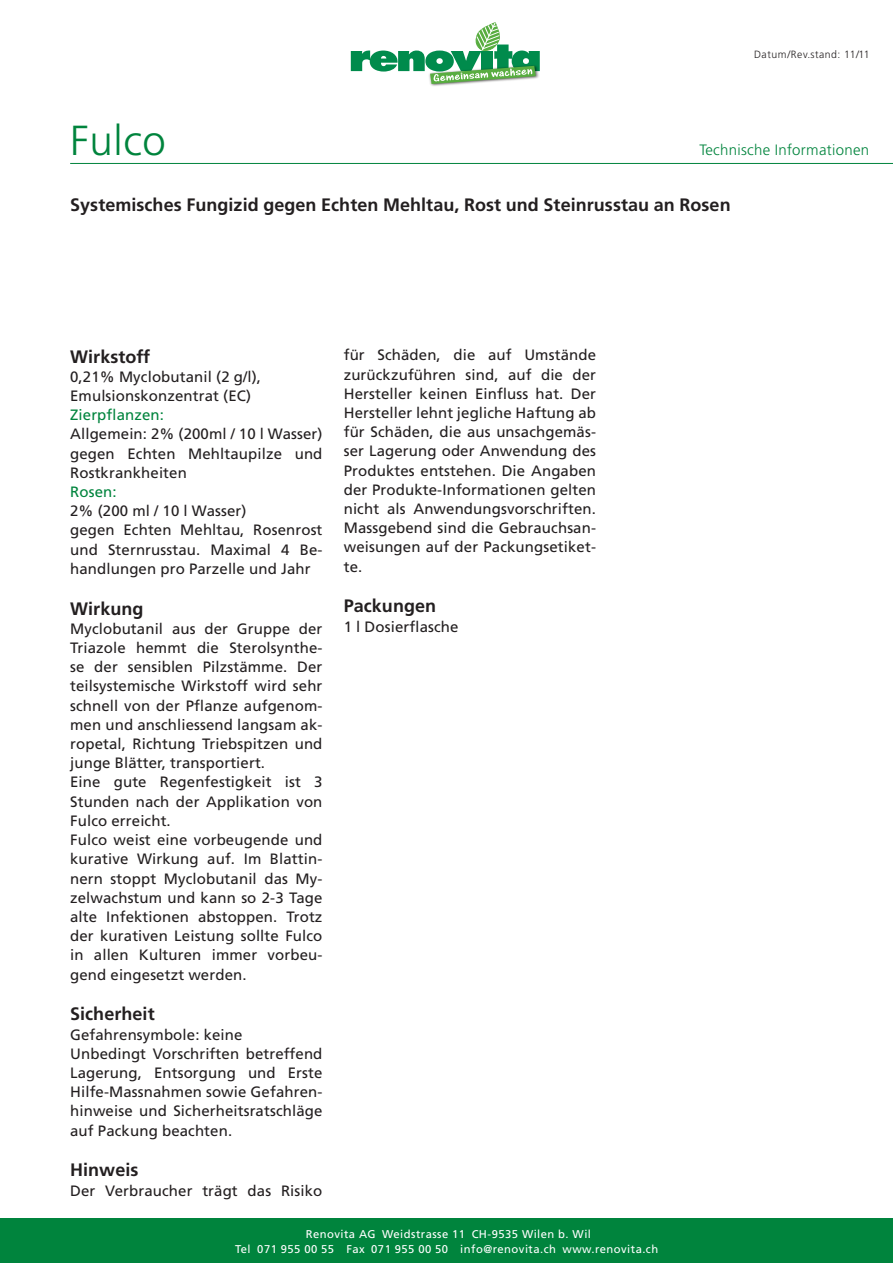
<style>
.page{position:relative;width:893px;height:1263px;background:#fff}
.page>*{position:absolute;margin:0;border:0;box-sizing:border-box;transform-origin:0 0}
.t1{font:300 42px "Frutiger LT Std";letter-spacing:.015em;color:#00843d}
.t2{font:700 18px "Frutiger LT Std";letter-spacing:.005em;color:#231f20}
.t3{font:15px/19.2px "Frutiger LT Std";letter-spacing:.01em;color:#231f20}
.t4{font:300 15px "Frutiger LT Std";letter-spacing:.02em;color:#00843d}
.t5{font:15px "Frutiger LT Std";letter-spacing:.01em;color:#00843d}
.t6{font:11.25px/15px "Frutiger LT Std";letter-spacing:.04em;color:#fff;text-align:center}
.t7{font:300 10.5px "Frutiger LT Std";letter-spacing:.05em;color:#231f20}
</style>
<div class="page">
<img style="left:430px;top:84px;width:30px;height:2px">
<svg style="left:351px;top:22px;width:189px;height:62px"></svg>
<div style="left:0;top:1218px;width:893px;height:45px;background:#00843d"></div>
<hr style="left:70px;top:163px;width:823px;height:1px;background:#00843d">
<h1 class="t1" style="left:70px;top:117px;width:97px">Fulco</h1>
<p class="t7" style="left:754px;top:49px;width:117px">Datum/Rev.stand: 11/11</p>
<p class="t4" style="left:699px;top:142px;width:171px">Technische Informationen</p>
<p class="t2" style="left:70px;top:194px;width:662px">Systemisches Fungizid gegen Echten Mehltau, Rost und Steinrusstau an Rosen</p>
<p class="t2" style="left:70px;top:346px;width:82px">Wirkstoff</p>
<p class="t3" style="left:70px;top:367px;width:192px">0,21% Myclobutanil (2 g/l),<br>Emulsionskonzentrat (EC)</p>
<p class="t5" style="left:70px;top:406px;width:95px">Zierpflanzen:</p>
<p class="t3" style="left:70px;top:425px;width:254px;text-align:justify">Allgemein: 2% (200ml / 10 l Wasser) gegen Echten Mehltaupilze und Rostkrankheiten</p>
<p class="t5" style="left:70px;top:483px;width:48px">Rosen:</p>
<p class="t3" style="left:70px;top:501px;width:254px">2% (200 ml / 10 l Wasser)<br>gegen Echten Mehltau, Rosenrost und Sternrusstau. Maximal 4 Be&shy;handlungen pro Parzelle und Jahr</p>
<p class="t2" style="left:70px;top:598px;width:75px">Wirkung</p>
<p class="t3" style="left:70px;top:619px;width:254px">Myclobutanil aus der Gruppe der<br>Triazole hemmt die Sterolsynthe&shy;se der sensiblen Pilzstämme. Der teilsystemische Wirkstoff wird sehr schnell von der Pflanze aufgenom&shy;men und anschliessend langsam ak&shy;ropetal, Richtung Triebspitzen und junge Blätter, transportiert.<br>Eine gute Regenfestigkeit ist 3<br>Stunden nach der Applikation von<br>Fulco erreicht.<br>Fulco weist eine vorbeugende und kurative Wirkung auf. Im Blattin&shy;nern stoppt Myclobutanil das My&shy;zelwachstum und kann so 2-3 Tage alte Infektionen abstoppen. Trotz der kurativen Leistung sollte Fulco in allen Kulturen immer vorbeu&shy;gend eingesetzt werden.</p>
<p class="t2" style="left:70px;top:1003px;width:86px">Sicherheit</p>
<p class="t3" style="left:70px;top:1025px;width:254px">Gefahrensymbole: keine<br>Unbedingt Vorschriften betreffend<br>Lagerung, Entsorgung und Erste<br>Hilfe-Massnahmen sowie Gefahren&shy;hinweise und Sicherheitsratschläge auf Packung beachten.</p>
<p class="t2" style="left:70px;top:1159px;width:70px">Hinweis</p>
<p class="t3" style="left:70px;top:1181px;width:254px">Der Verbraucher trägt das Risiko</p>
<p class="t3" style="left:344px;top:346px;width:254px;text-align:justify">für Schäden, die auf Umstände zurückzuführen sind, auf die der Hersteller keinen Einfluss hat. Der Hersteller lehnt jegliche Haftung ab für Schäden, die aus unsachgemäs&shy;ser Lagerung oder Anwendung des Produktes entstehen. Die Angaben der Produkte-Informationen gelten nicht als Anwendungsvorschriften.<br>Massgebend sind die Gebrauchsan&shy;weisungen auf der Packungsetiket&shy;te.</p>
<p class="t2" style="left:344px;top:596px;width:94px">Packungen</p>
<p class="t3" style="left:344px;top:617px;width:116px">1 l Dosierflasche</p>
<p class="t6" style="left:235px;top:1226px;width:425px">Renovita AG Weidstrasse 11 CH-9535 Wilen b. Wil<br>Tel 071 955 00 55 Fax 071 955 00 50 info@renovita.ch www.renovita.ch</p>
</div>
